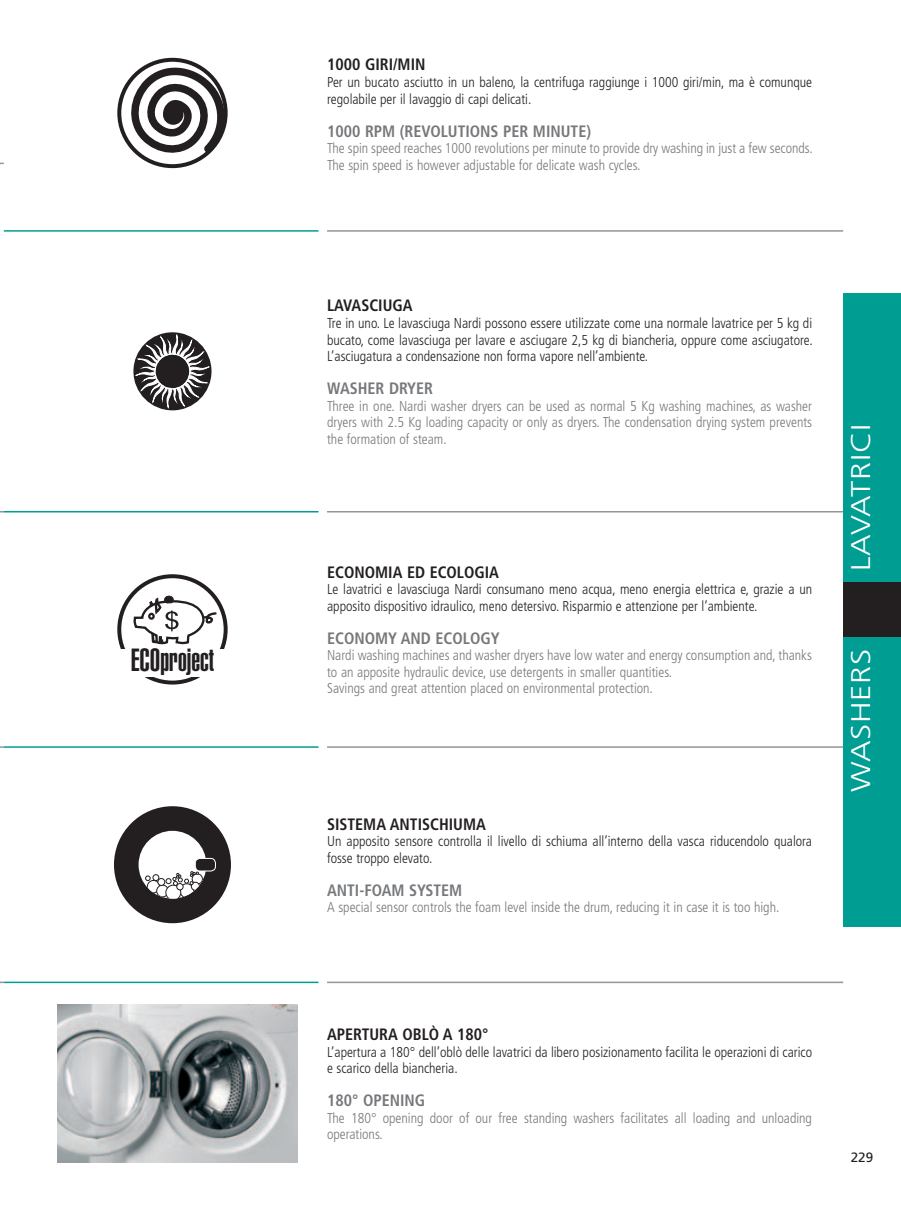
<style>
.page{position:relative;width:901px;height:1220px;background:#fff}
.page>*{position:absolute;margin:0;border:0;box-sizing:border-box;transform-origin:0 0}
.t1{font:900 extra-condensed 31.5px "Helvetica";color:#231f20}
.t2{font:300 27px "Frutiger";letter-spacing:.02em;color:#fff;scale:1.2 1}
.t3{font:700 condensed 16.5px "Frutiger";color:#76787b}
.t4{font:700 condensed 16.5px "Frutiger";color:#231f20}
.t5{font:300 condensed 14.25px/16.5px "Frutiger";color:#231f20}
.t6{font:300 condensed 14.25px/16.5px "Frutiger";color:#76787b}
.t7{font:13.5px "Frutiger";color:#231f20}
</style>
<div class="page">
<div style="left:843px;top:294px;width:57px;height:289px;background:#009d93"></div>
<div style="left:843px;top:637px;width:57px;height:289px;background:#009d93"></div>
<div style="left:843px;top:583px;width:57px;height:54px;background:#231f20"></div>
<img style="left:58px;top:1004px;width:240px;height:158px">
<div style="left:116px;top:808px;width:113px;height:113px;background:#231f20;border-radius:50%"></div>
<div style="left:114px;top:806px;width:117px;height:117px;border:3px solid #231f20;border-radius:50%"></div>
<div style="left:139px;top:830px;width:67px;height:68px;background:#fff;border-radius:50%"></div>
<div style="left:147px;top:880px;width:13px;height:12px;background:#fff;border-radius:50%"></div>
<div style="left:147px;top:880px;width:13px;height:13px;border:1px solid #231f20;border-radius:50%"></div>
<div style="left:157px;top:885px;width:11px;height:11px;background:#fff;border-radius:50%"></div>
<div style="left:156px;top:884px;width:13px;height:13px;border:1px solid #231f20;border-radius:50%"></div>
<div style="left:157px;top:878px;width:8px;height:7px;border:1px solid #231f20;border-radius:50%"></div>
<div style="left:192px;top:873px;width:11px;height:11px;border:1px solid #231f20;border-radius:50%"></div>
<div style="left:191px;top:881px;width:9px;height:9px;border:1px solid #231f20;border-radius:50%"></div>
<svg style="left:145px;top:874px;width:14px;height:6px"></svg>
<svg style="left:165px;top:871px;width:34px;height:27px"></svg>
<div style="left:195px;top:858px;width:20px;height:13px;background:#231f20;border-radius:5px"></div>
<div style="left:195px;top:857px;width:21px;height:14px;border:1px solid #fff;border-radius:5px"></div>
<div style="left:117px;top:574px;width:111px;height:110px;border:4px solid #231f20;border-radius:50%"></div>
<div style="left:121px;top:649px;width:103px;height:27px;background:#fff"></div>
<svg style="left:132px;top:574px;width:86px;height:174px"></svg>
<svg style="left:135px;top:334px;width:75px;height:75px"></svg>
<svg style="left:119px;top:57px;width:109px;height:107px"></svg>
<div style="left:167px;top:108px;width:13px;height:13px;background:#231f20;border-radius:50%"></div>
<div style="left:163px;top:104px;width:20px;height:21px;border:8px solid #231f20;border-radius:50%"></div>
<div style="left:117px;top:58px;width:111px;height:110px;border:4px solid #231f20;border-radius:50%"></div>
<hr style="left:327px;top:981px;width:516px;height:2px;background:#939598">
<hr style="left:327px;top:746px;width:516px;height:1px;background:#939598">
<hr style="left:327px;top:511px;width:516px;height:1px;background:#939598">
<hr style="left:327px;top:230px;width:516px;height:2px;background:#939598">
<hr style="left:4px;top:230px;width:314px;height:2px;background:#009d93">
<hr style="left:4px;top:511px;width:314px;height:1px;background:#009d93">
<hr style="left:4px;top:746px;width:314px;height:1px;background:#009d93">
<hr style="left:4px;top:981px;width:314px;height:2px;background:#009d93">
<h1 class="t1" style="left:131px;top:641px;width:85px">ECOproject</h1>
<p class="t4" style="left:327px;top:55px;width:98px">1000 GIRI/MIN</p>
<p class="t5" style="left:327px;top:74px;width:486px">Per un bucato asciutto in un baleno, la centrifuga raggiunge i 1000 giri/min, ma è comunque regolabile per il lavaggio di capi delicati.</p>
<p class="t3" style="left:327px;top:121px;width:265px">1000 RPM (REVOLUTIONS PER MINUTE)</p>
<p class="t6" style="left:327px;top:140px;width:487px">The spin speed reaches 1000 revolutions per minute to provide dry washing in just a few seconds.<br>The spin speed is however adjustable for delicate wash cycles.</p>
<p class="t4" style="left:327px;top:296px;width:77px">LAVASCIUGA</p>
<p class="t5" style="left:327px;top:315px;width:487px;text-align:justify">Tre in uno. Le lavasciuga Nardi possono essere utilizzate come una normale lavatrice per 5 kg di bucato, come lavasciuga per lavare e asciugare 2,5 kg di biancheria, oppure come asciugatore.<br>L’asciugatura a condensazione non forma vapore nell’ambiente.</p>
<p class="t3" style="left:327px;top:378px;width:72px">WASHER DRYER</p>
<p class="t6" style="left:327px;top:397px;width:486px;text-align:justify">Three in one. Nardi washer dryers can be used as normal 5 Kg washing machines, as washer dryers with 2.5 Kg loading capacity or only as dryers. The condensation drying system prevents the formation of steam.</p>
<p class="t4" style="left:327px;top:562px;width:173px">ECONOMIA ED ECOLOGIA</p>
<p class="t5" style="left:327px;top:581px;width:486px">Le lavatrici e lavasciuga Nardi consumano meno acqua, meno energia elettrica e, grazie a un apposito dispositivo idraulico, meno detersivo. Risparmio e attenzione per l’ambiente.</p>
<p class="t3" style="left:327px;top:628px;width:164px">ECONOMY AN D ECOLOGY</p>
<p class="t6" style="left:327px;top:647px;width:486px">Nardi washing machines and washer dryers have low water and energy consumption and, thanks to an apposite hydraulic device, use detergents in smaller quantities.<br>Savings and great attention placed on environmental protection.</p>
<p class="t4" style="left:327px;top:814px;width:160px">SISTEMA ANTISCHIUMA</p>
<p class="t5" style="left:327px;top:833px;width:486px">Un apposito sensore controlla il livello di schiuma all’interno della vasca riducendolo qualora fosse troppo elevato.</p>
<p class="t3" style="left:327px;top:880px;width:137px">ANTI-FOAM SYSTEM</p>
<p class="t6" style="left:327px;top:899px;width:454px">A special sensor controls the foam level inside the drum, reducing it in case it is too high.</p>
<h2 class="t2" style="left:845px;top:571px;width:124px;rotate:-90deg">LAVATRICI</h2>
<h2 class="t2" style="left:845px;top:792px;width:121px;rotate:-90deg">WASHERS</h2>
<p class="t4" style="left:327px;top:1024px;width:163px">APERTU RA OBLÒ A 180°</p>
<p class="t5" style="left:327px;top:1043px;width:486px">L’apertura a 180° dell’oblò delle lavatrici da libero posizionamento facilita le operazioni di carico e scarico della biancheria.</p>
<p class="t3" style="left:327px;top:1090px;width:88px">180° OPEN ING</p>
<p class="t6" style="left:327px;top:1109px;width:486px">The 180° opening door of our free standing washers facilitates all loading and unloading operations.</p>
<p class="t7" style="left:850px;top:1149px;width:24px">229</p>
</div>
